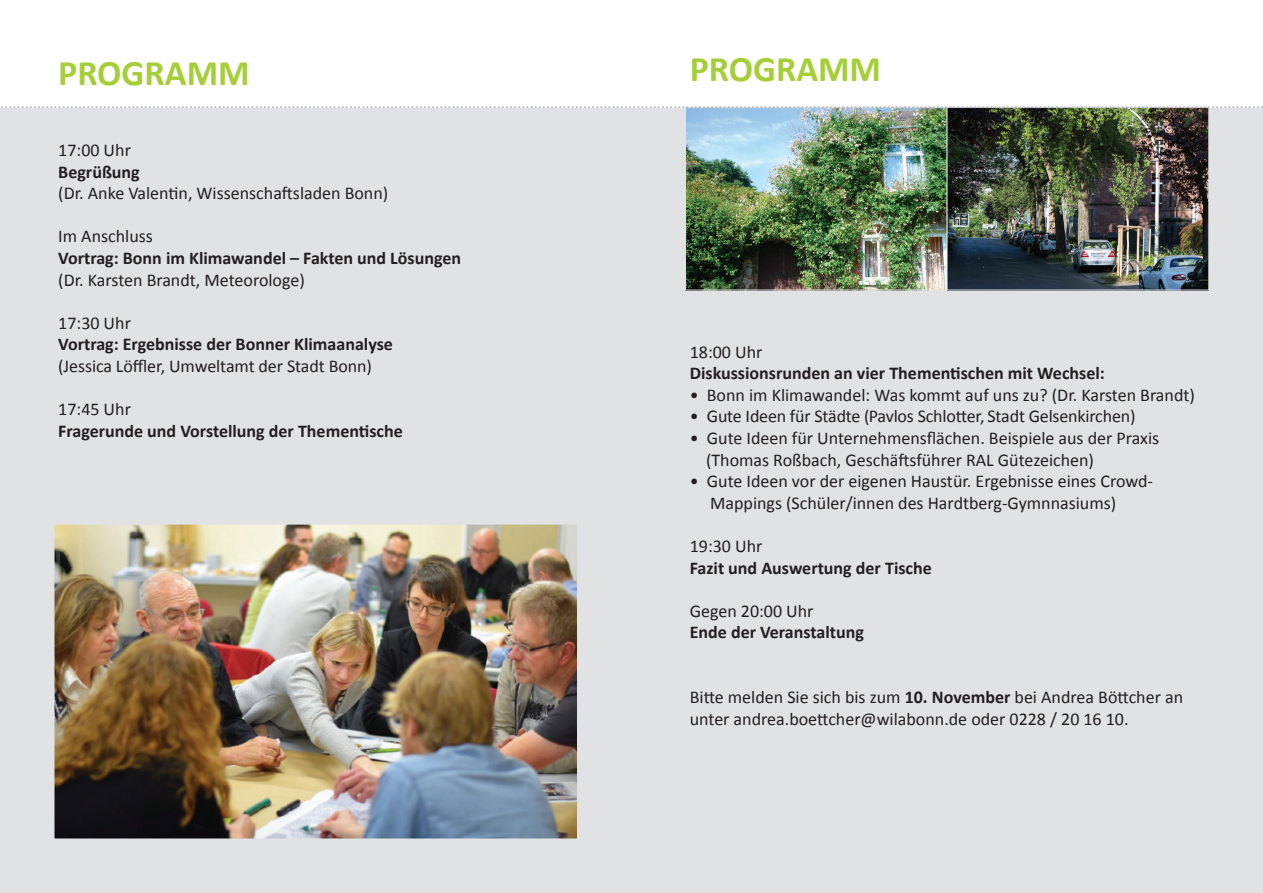
<style>
.page{position:relative;width:1263px;height:893px;background:#e1e2e4}
.page>*{position:absolute;margin:0;border:0;box-sizing:border-box;transform-origin:0 0}
.t1{font:700 36px "Calibri";color:#a6ce39}
.t2{font:18px/21.6px "Calibri";color:#231f20}
.t3{font:18px "Minion Pro";color:#bcbdc0}
.t4{font:700 18px "Calibri";color:#231f20}
.s1{font-weight:700}
</style>
<div class="page">
<div style="left:0;top:0;width:1263px;height:107px;background:#fff"></div>
<img style="left:686px;top:107px;width:261px;height:183px">
<img style="left:947px;top:107px;width:262px;height:183px">
<img style="left:56px;top:526px;width:520px;height:311px">
<div style="left:54px;top:524px;width:524px;height:315px;border:1px solid #e1e2e4"></div>
<h1 class="t1" style="left:690px;top:46px;width:193px">PROGRAMM</h1>
<h1 class="t1" style="left:58px;top:50px;width:193px">PROGRAMM</h1>
<p class="t3" style="left:0;top:90px;width:1266px">....................................................................................................................................................................................................................................................................................................................</p>
<p class="t2" style="left:58px;top:139px;width:74px">17:00 Uhr</p>
<p class="t4" style="left:58px;top:160px;width:83px">Begrüßung</p>
<p class="t2" style="left:58px;top:182px;width:332px">(Dr. Anke Valentin, Wissenschaftsladen Bonn)</p>
<p class="t2" style="left:58px;top:226px;width:96px">Im Anschluss</p>
<p class="t4" style="left:58px;top:246px;width:404px">Vortrag: Bonn im Klimawandel – Fakten und Lösungen</p>
<p class="t2" style="left:58px;top:269px;width:248px">(Dr. Karsten Brandt, Meteorologe)</p>
<p class="t2" style="left:58px;top:312px;width:74px">17:30 Uhr</p>
<p class="t4" style="left:58px;top:333px;width:336px">Vortrag: Ergebnisse der Bonner Klimaanalyse</p>
<p class="t2" style="left:58px;top:355px;width:315px">(Jessica Löffler, Umweltamt der Stadt Bonn)</p>
<p class="t2" style="left:58px;top:398px;width:74px">17:45 Uhr</p>
<p class="t4" style="left:58px;top:419px;width:346px">Fragerunde und Vorstellung der Thementische</p>
<p class="t2" style="left:690px;top:341px;width:74px">18:00 Uhr</p>
<p class="t4" style="left:690px;top:362px;width:417px">Diskussionsrunden an vier Thementischen mit Wechsel:</p>
<p class="t2" style="left:690px;top:384px;width:507px">• Bonn im Klimawandel: Was kommt auf uns zu? (Dr. Karsten Brandt)</p>
<p class="t2" style="left:690px;top:406px;width:447px">• Gute Ideen für Städte (Pavlos Schlotter, Stadt Gelsenkirchen)</p>
<p class="t2" style="left:706px;top:427px;width:455px;text-indent:-16px">• Gute Ideen für Unternehmensflächen. Beispiele aus der Praxis (Thomas Roßbach, Geschäftsführer RAL Gütezeichen)</p>
<p class="t2" style="left:710px;top:470px;width:444px;text-indent:-20px">• Gute Ideen vor der eigenen Haustür. Ergebnisse eines Crowd-<br>Mappings (Schüler/innen des Hardtberg-Gymnnasiums)</p>
<p class="t2" style="left:690px;top:535px;width:74px">19:30 Uhr</p>
<p class="t4" style="left:690px;top:556px;width:244px">Fazit und Auswertung der Tische</p>
<p class="t2" style="left:690px;top:600px;width:125px">Gegen 20:00 Uhr</p>
<p class="t4" style="left:690px;top:621px;width:176px">Ende der Veranstaltung</p>
<p class="t2" style="left:690px;top:686px;width:495px">Bitte melden Sie sich bis zum <span class="s1">10. November</span> bei Andrea Böttcher an unter andrea.boettcher@wilabonn.de oder 0228 / 20 16 10.</p>
</div>
